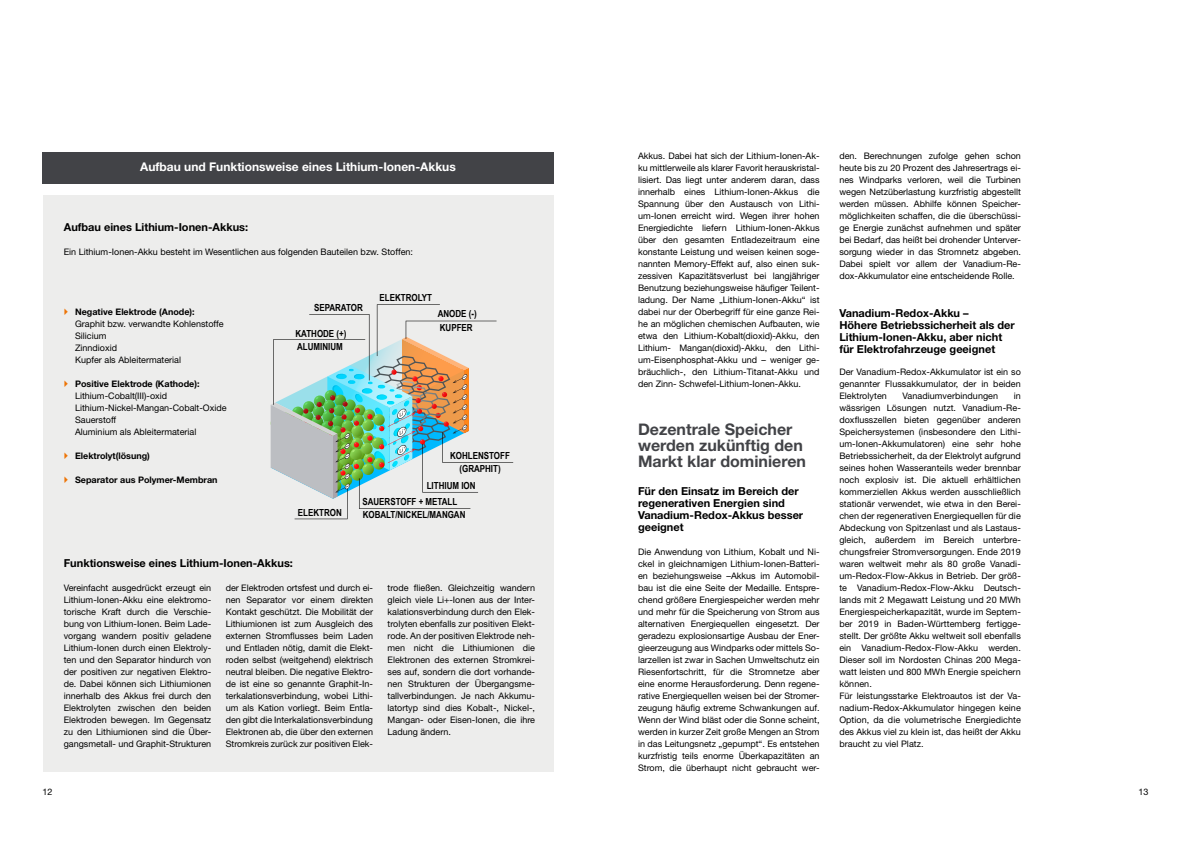
<style>
.page{position:relative;width:1191px;height:842px;background:#fff}
.page>*{position:absolute;margin:0;border:0;box-sizing:border-box;transform-origin:0 0}
.t1{font:700 16px/16px "Helvetica Neue";color:#424347}
.t2{font:700 12px "Helvetica Neue";color:#fff}
.t3{font:700 11px/12px "Helvetica Neue";color:#000}
.t4{font:700 9.7px/14.4px "Arial Narrow";color:#000}
.t5{font:9px/12px "Helvetica Neue";letter-spacing:.005em;color:#000;text-align:justify}
.t6{font:700 9px "Helvetica Neue";color:#000}
</style>
<div class="page">
<div style="left:43px;top:195px;width:510px;height:576px;background:#ededec"></div>
<svg style="left:271px;top:304px;width:242px;height:215px"></svg>
<div style="left:43px;top:152px;width:510px;height:31px;background:#424347"></div>
<h2 class="t2" style="left:140px;top:159px;width:317px">Aufbau und Funktionsweise eines Lithium-Ionen-Akkus</h2>
<p class="t3" style="left:64px;top:221px;width:186px">Aufbau eines Lithium-Ionen-Akkus:</p>
<p class="t5" style="left:64px;top:245px;width:351px">Ein Lithium-Ionen-Akku besteht im Wesentlichen aus folgenden Bauteilen bzw. Stoffen:</p>
<p class="t6" style="left:75px;top:306px;width:121px">Negative Elektrode (Anode):</p>
<p class="t5" style="left:75px;top:317px;width:150px;text-align:left">Graphit bzw. verwandte Kohlenstoffe<br>Silicium<br>Zinndioxid<br>Kupfer als Ableitermaterial</p>
<p class="t6" style="left:75px;top:378px;width:126px">Positive Elektrode (Kathode):</p>
<p class="t5" style="left:75px;top:389px;width:153px;text-align:left">Lithium-Cobalt(III)-oxid<br>Lithium-Nickel-Mangan-Cobalt-Oxide<br>Sauerstoff<br>Aluminium als Ableitermaterial</p>
<p class="t6" style="left:75px;top:450px;width:76px">Elektrolyt(lösung)</p>
<p class="t6" style="left:75px;top:474px;width:144px">Separator aus Polymer-Membran</p>
<p class="t4" style="left:314px;top:300px;width:50px">SEPARATOR</p>
<p class="t4" style="left:295px;top:326px;width:53px;line-height:13.3px">KATHODE (+)<br>ALUMINIUM</p>
<p class="t4" style="left:379px;top:290px;width:54px">ELEKTROLYT</p>
<p class="t4" style="left:438px;top:306px;width:41px">ANODE (-)<br>KUPFER</p>
<p class="t4" style="left:450px;top:449px;width:61px;line-height:13px;text-align:center">KOHLENSTOFF (GRAPHIT)</p>
<p class="t4" style="left:427px;top:478px;width:50px">LITHIUM ION</p>
<p class="t4" style="left:298px;top:505px;width:45px">ELEKTRON</p>
<p class="t4" style="left:362px;top:495px;width:105px;line-height:12.9px">SAUERSTOFF + METALL<br>KOBALT/NICKEL/MANGAN</p>
<p class="t3" style="left:64px;top:557px;width:231px">Funktionsweise eines Lithium-Ionen-Akkus:</p>
<p class="t5" style="left:64px;top:581px;width:149px">Vereinfacht ausgedrückt erzeugt ein Lithium-Ionen-Akku eine elektromo&shy;torische Kraft durch die Verschie&shy;bung von Lithium-Ionen. Beim Lade&shy;vorgang wandern positiv geladene Lithium-Ionen durch einen Elektroly&shy;ten und den Separator hindurch von der positiven zur negativen Elektro&shy;de. Dabei können sich Lithiumionen innerhalb des Akkus frei durch den Elektrolyten zwischen den beiden Elektroden bewegen. Im Gegensatz zu den Lithiumionen sind die Über&shy;gangsmetall- und Graphit-Strukturen</p>
<p class="t5" style="left:226px;top:581px;width:149px">der Elektroden ortsfest und durch ei&shy;nen Separator vor einem direkten Kontakt geschützt. Die Mobilität der Lithiumionen ist zum Ausgleich des externen Stromflusses beim Laden und Entladen nötig, damit die Elekt&shy;roden selbst (weitgehend) elektrisch neutral bleiben. Die negative Elektro&shy;de ist eine so genannte Graphit-In&shy;terkalationsverbindung, wobei Lithi&shy;um als Kation vorliegt. Beim Entla&shy;den gibt die Interkalationsverbindung Elektronen ab, die über den externen Stromkreis zurück zur positiven Elek-</p>
<p class="t5" style="left:387px;top:581px;width:149px">trode fließen. Gleichzeitig wandern gleich viele Li+-Ionen aus der Inter&shy;kalationsverbindung durch den Elek&shy;trolyten ebenfalls zur positiven Elekt&shy;rode. An der positiven Elektrode neh&shy;men nicht die Lithiumionen die Elektronen des externen Stromkrei&shy;ses auf, sondern die dort vorhande&shy;nen Strukturen der Übergangsme&shy;tallverbindungen. Je nach Akkumu&shy;latortyp sind dies Kobalt-, Nickel-, Mangan- oder Eisen-Ionen, die ihre Ladung ändern.</p>
<p class="t5" style="left:638px;top:149px;width:183px">Akkus. Dabei hat sich der Lithium-Ionen-Ak&shy;ku mittlerweile als klarer Favorit herauskristal&shy;lisiert. Das liegt unter anderem daran, dass innerhalb eines Lithium-Ionen-Akkus die Spannung über den Austausch von Lithi&shy;um-Ionen erreicht wird. Wegen ihrer hohen Energiedichte liefern Lithium-Ionen-Akkus über den gesamten Entladezeitraum eine konstante Leistung und weisen keinen soge&shy;nannten Memory-Effekt auf, also einen suk&shy;zessiven Kapazitätsverlust bei langjähriger Benutzung beziehungsweise häufiger Teilent&shy;ladung. Der Name „Lithium-Ionen-Akku“ ist dabei nur der Oberbegriff für eine ganze Rei&shy;he an möglichen chemischen Aufbauten, wie etwa den Lithium-Kobalt(dioxid)-Akku, den Lithium- Mangan(dioxid)-Akku, den Lithi&shy;um-Eisenphosphat-Akku und – weniger ge&shy;bräuchlich-, den Lithium-Titanat-Akku und den Zinn- Schwefel-Lithium-Ionen-Akku.</p>
<h1 class="t1" style="left:638px;top:421px;width:169px">Dezentrale Speicher werden zukünftig den<br>Markt klar dominieren</h1>
<p class="t3" style="left:638px;top:485px;width:167px">Für den Einsatz im Bereich der regenerativen Energien sind<br>Vanadium-Redox-Akkus besser geeignet</p>
<p class="t5" style="left:638px;top:545px;width:183px">Die Anwendung von Lithium, Kobalt und Ni&shy;ckel in gleichnamigen Lithium-Ionen-Batteri&shy;en beziehungsweise –Akkus im Automobil&shy;bau ist die eine Seite der Medaille. Entspre&shy;chend größere Energiespeicher werden mehr und mehr für die Speicherung von Strom aus alternativen Energiequellen eingesetzt. Der geradezu explosionsartige Ausbau der Ener&shy;gieerzeugung aus Windparks oder mittels So&shy;larzellen ist zwar in Sachen Umweltschutz ein Riesenfortschritt, für die Stromnetze aber eine enorme Herausforderung. Denn regene&shy;rative Energiequellen weisen bei der Stromer&shy;zeugung häufig extreme Schwankungen auf.<br>Wenn der Wind bläst oder die Sonne scheint, werden in kurzer Zeit große Mengen an Strom in das Leitungsnetz „gepumpt“. Es entstehen kurzfristig teils enorme Überkapazitäten an Strom, die überhaupt nicht gebraucht wer-</p>
<p class="t5" style="left:839px;top:149px;width:183px">den. Berechnungen zufolge gehen schon heute bis zu 20 Prozent des Jahresertrags ei&shy;nes Windparks verloren, weil die Turbinen wegen Netzüberlastung kurzfristig abgestellt werden müssen. Abhilfe können Speicher&shy;möglichkeiten schaffen, die die überschüssi&shy;ge Energie zunächst aufnehmen und später bei Bedarf, das heißt bei drohender Unterver&shy;sorgung wieder in das Stromnetz abgeben.<br>Dabei spielt vor allem der Vanadium-Re&shy;dox-Akkumulator eine entscheidende Rolle.</p>
<p class="t3" style="left:839px;top:307px;width:177px">Vanadium-Redox-Akku –<br>Höhere Betriebssicherheit als der<br>Lithium-Ionen-Akku, aber nicht für Elektrofahrzeuge geeignet</p>
<p class="t5" style="left:839px;top:365px;width:183px">Der Vanadium-Redox-Akkumulator ist ein so genannter Flussakkumulator, der in beiden Elektrolyten</p>
<p class="t5" style="left:839px;top:389px;width:183px;text-align:left;text-indent:174px">in wässrigen Lösungen nutzt. Vanadium-Re&shy;doxflusszellen bieten gegenüber anderen Speichersystemen (insbesondere den Lithi&shy;um-Ionen-Akkumulatoren) eine sehr hohe Betriebssicherheit, da der Elektrolyt aufgrund seines hohen Wasseranteils weder brennbar noch explosiv ist. Die aktuell erhältlichen kommerziellen Akkus werden ausschließlich stationär verwendet, wie etwa in den Berei&shy;chen der regenerativen Energiequellen für die Abdeckung von Spitzenlast und als Lastaus&shy;gleich, außerdem im Bereich unterbre&shy;chungsfreier Stromversorgungen. Ende 2019 waren weltweit mehr als 80 große Vanadi&shy;um-Redox-Flow-Akkus in Betrieb. Der größ&shy;te Vanadium-Redox-Flow-Akku Deutsch&shy;lands mit 2 Megawatt Leistung und 20 MWh Energiespeicherkapazität, wurde im Septem&shy;ber 2019 in Baden-Württemberg fertigge&shy;stellt. Der größte Akku weltweit soll ebenfalls ein Vanadium-Redox-Flow-Akku werden.<br>Dieser soll im Nordosten Chinas 200 Mega&shy;watt leisten und 800 MWh Energie speichern können.<br>Für leistungsstarke Elektroautos ist der Va&shy;nadium-Redox-Akkumulator hingegen keine Option, da die volumetrische Energiedichte des Akkus viel zu klein ist, das heißt der Akku braucht zu viel Platz.</p>
<p class="t5" style="left:902px;top:389px;width:97px">Vanadiumverbindungen</p>
<p class="t5" style="left:43px;top:785px;width:12px">12</p>
<p class="t5" style="left:1138px;top:785px;width:12px">13</p>
</div>
